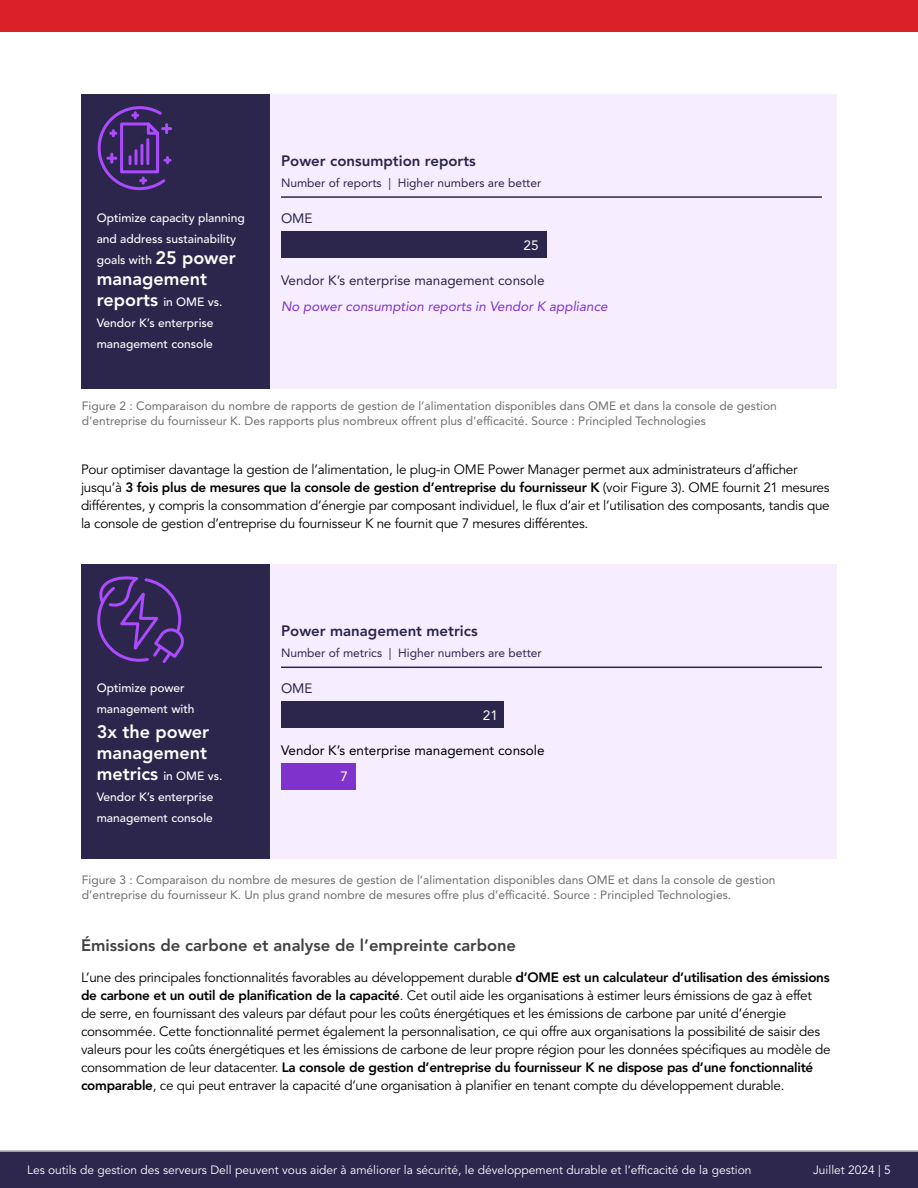
<style>
.page{position:relative;width:918px;height:1188px;background:#fff}
.page>*{position:absolute;margin:0;border:0;box-sizing:border-box;transform-origin:0 0}
.t1{font:800 18px/21px "Avenir LT Pro";color:#fff}
.t2{font:800 16.5px "Avenir LT Pro";color:#414042}
.t3{font:800 15px "Avenir LT Pro";color:#2c264c}
.t4{font:13.65px "Avenir LT Pro";color:#2c264c}
.t5{font:13.65px "Avenir LT Pro";color:#000}
.t6{font:13.5px/18px "Avenir LT Pro";letter-spacing:-.02em;color:#000}
.t7{font:italic 13.5px "Avenir LT Pro";color:#8032cc}
.t8{font:13.5px "Avenir LT Pro";color:#fff}
.t9{font:12px/14.4px "Avenir LT Pro";color:#6d6e71}
.t10{font:500 12px/21px "Avenir LT Pro";color:#fff}
.t11{font:12px "Avenir LT Pro";color:#fff}
.t12{font:12px "Avenir LT Pro";color:#2c264c}
.s1{font-weight:800;font-size:18px}
.s2{font-weight:800}
</style>
<div class="page">
<div style="left:81px;top:94px;width:756px;height:295px;background:#f6eeff"></div>
<div style="left:81px;top:94px;width:188px;height:295px;background:#2c264c"></div>
<hr style="left:281px;top:196px;width:541px;height:2px;background:#2c264c">
<div style="left:281px;top:231px;width:265px;height:27px;background:#2c264c"></div>
<svg style="left:97px;top:106px;width:74px;height:85px"></svg>
<div style="left:81px;top:564px;width:756px;height:295px;background:#f6eeff"></div>
<div style="left:81px;top:564px;width:188px;height:295px;background:#2c264c"></div>
<hr style="left:281px;top:667px;width:541px;height:1px;background:#2c264c">
<div style="left:281px;top:763px;width:74px;height:27px;background:#8032cc"></div>
<div style="left:281px;top:701px;width:223px;height:27px;background:#2c264c"></div>
<svg style="left:97px;top:576px;width:87px;height:87px"></svg>
<div style="left:0;top:1152px;width:918px;height:36px;background:#2d264d"></div>
<hr style="left:0;top:1151px;width:918px;height:1px;background:#616264">
<div style="left:0;top:0;width:918px;height:32px;background:#da2128"></div>
<p class="t10" style="left:97px;top:207px;width:149px">Optimize capacity planning and address sustainability goals with <span class="s1">25 power</span></p>
<h1 class="t1" style="left:97px;top:268px;width:112px">management</h1>
<p class="t10" style="left:97px;top:291px;width:127px"><span class="s1">reports</span> in OME vs.<br>Vendor K’s enterprise management console</p>
<p class="t3" style="left:281px;top:151px;width:196px">Power consumption reports</p>
<p class="t12" style="left:281px;top:175px;width:262px">Number of reports | Higher numbers are better</p>
<p class="t4" style="left:281px;top:210px;width:33px">OME</p>
<p class="t8" style="left:523px;top:237px;width:17px">25</p>
<p class="t4" style="left:281px;top:272px;width:265px">Vendor K’s enterprise management console</p>
<p class="t7" style="left:281px;top:298px;width:328px">No power consumption reports in Vendor K appliance</p>
<p class="t9" style="left:82px;top:399px;width:697px">Figure 2 : Comparaison du nombre de rapports de gestion de l’alimentation disponibles dans OME et dans la console de gestion d’entreprise du fournisseur K. Des rapports plus nombreux offrent plus d’efficacité. Source : Principled Technologies</p>
<p class="t6" style="left:81px;top:460px;width:750px">Pour optimiser davantage la gestion de l’alimentation, le plug-in OME Power Manager permet aux administrateurs d’afficher jusqu’à <span class="s2">3 fois plus de mesures que la console de gestion d’entreprise du fournisseur K</span> (voir Figure 3). OME fournit 21 mesures différentes, y compris la consommation d’énergie par composant individuel, le flux d’air et l’utilisation des composants, tandis que la console de gestion d’entreprise du fournisseur K ne fournit que 7 mesures différentes.</p>
<p class="t10" style="left:97px;top:677px;width:99px">Optimize power management with</p>
<h1 class="t1" style="left:97px;top:722px;width:114px">3x the power management</h1>
<p class="t10" style="left:97px;top:766px;width:127px"><span class="s1">metrics</span> in OME vs.<br>Vendor K’s enterprise management console</p>
<p class="t3" style="left:281px;top:622px;width:198px">Power management metrics</p>
<p class="t12" style="left:281px;top:645px;width:262px">Number of metrics | Higher numbers are better</p>
<p class="t4" style="left:281px;top:680px;width:33px">OME</p>
<p class="t8" style="left:483px;top:707px;width:17px">21</p>
<p class="t5" style="left:281px;top:742px;width:265px">Vendor K’s enterprise management console</p>
<p class="t8" style="left:341px;top:768px;width:9px">7</p>
<p class="t9" style="left:82px;top:873px;width:695px">Figure 3 : Comparaison du nombre de mesures de gestion de l’alimentation disponibles dans OME et dans la console de gestion d’entreprise du fournisseur K. Un plus grand nombre de mesures offre plus d’efficacité. Source : Principled Technologies.</p>
<p class="t2" style="left:81px;top:935px;width:437px">Émissions de carbone et analyse de l’empreinte carbone</p>
<p class="t6" style="left:81px;top:969px;width:751px">L’une des principales fonctionnalités favorables au développement durable <span class="s2">d’OME est un calculateur d’utilisation des émissions de carbone et un outil de planification de la capacité</span>. Cet outil aide les organisations à estimer leurs émissions de gaz à effet de serre, en fournissant des valeurs par défaut pour les coûts énergétiques et les émissions de carbone par unité d’énergie consommée. Cette fonctionnalité permet également la personnalisation, ce qui offre aux organisations la possibilité de saisir des valeurs pour les coûts énergétiques et les émissions de carbone de leur propre région pour les données spécifiques au modèle de consommation de leur datacenter. <span class="s2">La console de gestion d’entreprise du fournisseur K ne dispose pas d’une fonctionnalité comparable</span>, ce qui peut entraver la capacité d’une organisation à planifier en tenant compte du développement durable.</p>
<p class="t11" style="left:27px;top:1163px;width:726px">Les outils de gestion des serveurs Dell peuvent vous aider à améliorer la sécurité, le développement durable et l’efficacité de la gestion</p>
<p class="t11" style="left:813px;top:1163px;width:79px">Juillet 2024 | 5</p>
</div>
